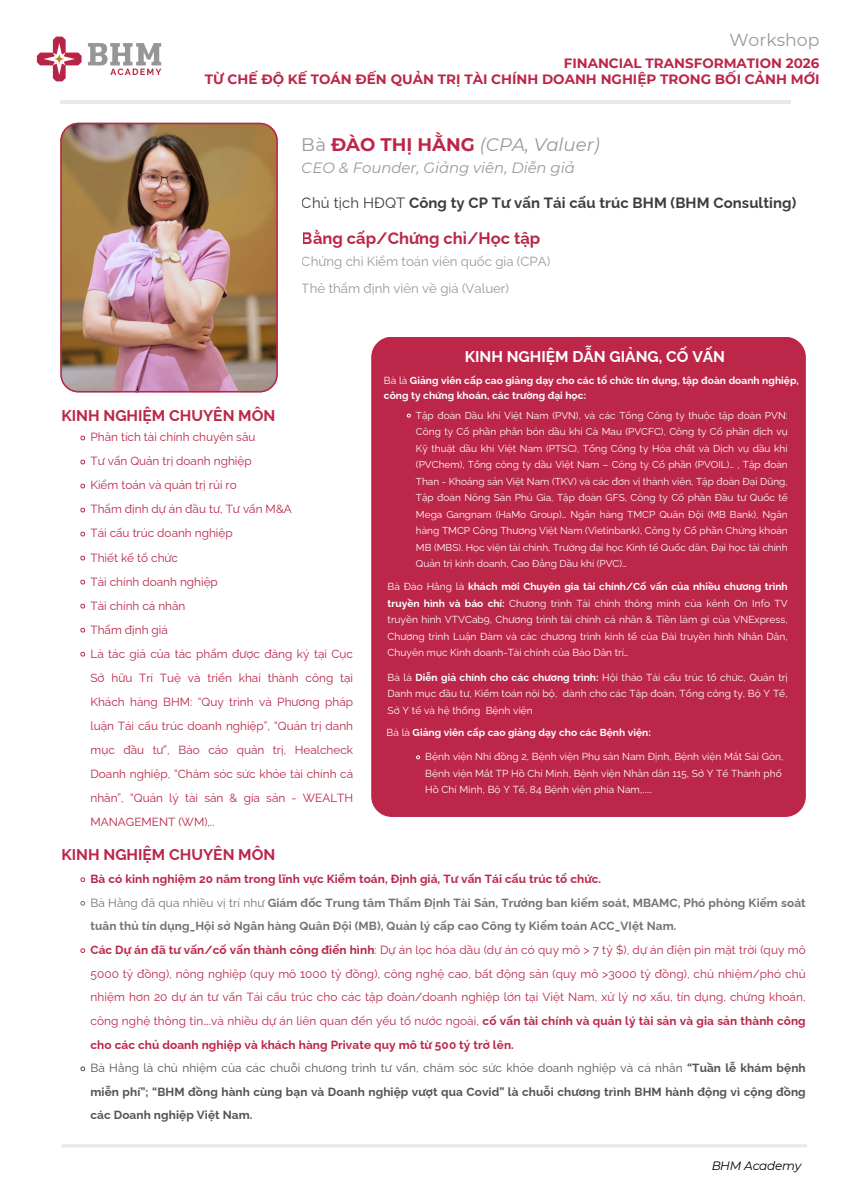
<style>
.page{position:relative;width:842px;height:1193px;background:#fff}
.page>*{position:absolute;margin:0;border:0;box-sizing:border-box;transform-origin:0 0}
.t1{font:italic 18.15px "Montserrat";color:#999}
.t2{font:17.3px "Montserrat";color:#999}
.t3{font:700 16.5px "Raleway";color:#bc2649}
.t4{font:700 15.55px "Raleway";color:#bb2649}
.t5{font:700 15.55px "Raleway";color:#fff}
.t6{font:700 14.9px "Raleway";letter-spacing:.005em;color:#3d3d3d}
.t7{font:italic 14.85px "Montserrat";color:#999}
.t8{font:700 13.5px/15.7px "Montserrat";color:#bc2649;text-align:right}
.t9{font:13.2px/26.2px "Raleway";color:#999}
.t10{font:italic 12.1px "Montserrat";letter-spacing:-.02em;color:#000}
.t11{font:11.8px/24px "Raleway";color:#bb2649}
.t12{font:10.2px/16.5px "Raleway";letter-spacing:.005em;color:#fff;text-align:justify}
.t13{font:700 10.2px/15.3px "Raleway";letter-spacing:.005em;color:#fff}
.t14{font:10.05px/16.5px "Raleway";color:#fff;text-align:justify}
.s1{font-style:normal}
.s2{font-weight:700;font-style:normal;color:#bb2649}
.s3{font-weight:400}
.s4{font-weight:700}
.s5{color:#737373}
.s6{font-weight:700;color:#737373}
.s7{color:#545454}
.s8{font-weight:700;color:#545454}
</style>
<div class="page">
<hr style="left:60px;top:100px;width:730px;height:4px;background:#e9e9e9">
<img style="left:36px;top:36px;width:126px;height:46px">
<img style="left:60px;top:123px;width:218px;height:269px">
<div style="left:371px;top:336px;width:435px;height:480px;background:#bb2649"></div>
<svg style="left:80px;top:877px;width:5px;height:4px"></svg>
<svg style="left:80px;top:901px;width:5px;height:4px"></svg>
<svg style="left:80px;top:948px;width:5px;height:4px"></svg>
<svg style="left:80px;top:1066px;width:5px;height:4px"></svg>
<svg style="left:407px;top:413px;width:4px;height:4px"></svg>
<svg style="left:416px;top:755px;width:4px;height:4px"></svg>
<svg style="left:80px;top:435px;width:5px;height:5px"></svg>
<svg style="left:80px;top:459px;width:5px;height:5px"></svg>
<svg style="left:80px;top:483px;width:5px;height:5px"></svg>
<svg style="left:80px;top:507px;width:5px;height:5px"></svg>
<svg style="left:80px;top:531px;width:5px;height:5px"></svg>
<svg style="left:80px;top:555px;width:5px;height:5px"></svg>
<svg style="left:80px;top:579px;width:5px;height:5px"></svg>
<svg style="left:80px;top:603px;width:5px;height:5px"></svg>
<svg style="left:80px;top:627px;width:5px;height:5px"></svg>
<svg style="left:80px;top:651px;width:5px;height:5px"></svg>
<hr style="left:61px;top:1144px;width:746px;height:3px;background:#e9e9e9">
<h2 class="t2" style="left:729px;top:30px;width:92px">Workshop</h2>
<p class="t8" style="left:205px;top:56px;width:616px">FINANCIAL TRANSFORMATION 2026<br>TỪ CHẾ ĐỘ KẾ TOÁN ĐẾN QUẢN TRỊ TÀI CHÍNH DOANH NGHIỆP TRONG BỐI CẢNH MỚI</p>
<h1 class="t1" style="left:302px;top:134px;width:300px"><span class="s1">Bà</span> <span class="s2">ĐÀO THỊ HẰNG</span> (CPA, Valuer)</h1>
<p class="t7" style="left:302px;top:159px;width:274px">CEO &amp; Founder, Giảng viên, Diễn giả</p>
<p class="t6" style="left:302px;top:194px;width:496px"><span class="s3">Chủ tịch HĐQT</span> Công ty CP Tư vấn Tái cấu trúc BHM (BHM Consulting)</p>
<h3 class="t3" style="left:302px;top:228px;width:240px">Bằng cấp/Chứng chỉ/Học tập</h3>
<p class="t9" style="left:302px;top:248px;width:250px">Chứng chỉ Kiểm toán viên quốc gia (CPA)<br>Thẻ thẩm định viên về giá (Valuer)</p>
<h3 class="t4" style="left:61px;top:407px;width:215px">KINH NGHIỆM CHUYÊN MÔN</h3>
<p class="t11" style="left:90px;top:425px;width:264px">Phân tích tài chính chuyên sâu<br>Tư vấn Quản trị doanh nghiệp<br>Kiểm toán và quản trị rủi ro<br>Thẩm định dự án đầu tư, Tư vấn M&amp;A<br>Tái cấu trúc doanh nghiệp<br>Thiết kế tổ chức<br>Tài chính doanh nghiệp<br>Tài chính cá nhân<br>Thẩm định giá<br>Là tác giả của tác phẩm được đăng ký tại Cục<br>Sở hữu Trí Tuệ và triển khai thành công tại<br>Khách hàng BHM: “Quy trình và Phương pháp luận Tái cấu trúc doanh nghiệp”, “Quản trị danh mục đầu tư”, Báo cáo quản trị, Healcheck<br>Doanh nghiệp, “Chăm sóc sức khỏe tài chính cá nhân”, “Quản lý tài sản &amp; gia sản - WEALTH<br>MANAGEMENT (WM),..</p>
<h3 class="t4" style="left:61px;top:844px;width:215px">KINH NGHIỆM CHUYÊN MÔN</h3>
<h3 class="t5" style="left:465px;top:347px;width:262px">KINH NGHIỆM DẪN GIẢNG, CỐ VẤN</h3>
<p class="t13" style="left:384px;top:372px;width:416px"><span class="s3">Bà là</span> Giảng viên cấp cao giảng dạy cho các tổ chức tín dụng, tập đoàn doanh nghiệp, công ty chứng khoán, các trường đại học:</p>
<p class="t14" style="left:416px;top:407px;width:373px">Tập đoàn Dầu khí Việt Nam (PVN), và các Tổng Công ty thuộc tập đoàn PVN:<br>Công ty Cổ phần phân bón dầu khí Cà Mau (PVCFC), Công ty Cổ phần dịch vụ Kỹ thuật dầu khí Việt Nam (PTSC), Tổng Công ty Hóa chất và Dịch vụ dầu khí (PVChem), Tổng công ty dầu Việt Nam – Công ty Cổ phần (PVOIL)… , Tập đoàn Than - Khoáng sản Việt Nam (TKV) và các đơn vị thành viên, Tập đoàn Đại Dũng, Tập đoàn Nông Sản Phú Gia, Tập đoàn GFS, Công ty Cổ phần Đầu tư Quốc tế Mega Gangnam (HaMo Group)… Ngân hàng TMCP Quân Đội (MB Bank), Ngân hàng TMCP Công Thương Việt Nam (Vietinbank), Công ty Cổ phần Chứng khoán MB (MBS). Học viện tài chính, Trường đại học Kinh tế Quốc dân, Đại học tài chính Quản trị kinh doanh, Cao Đẳng Dầu khí (PVC)…</p>
<p class="t12" style="left:388px;top:578px;width:402px">Bà Đào Hằng là <span class="s4">khách mời Chuyên gia tài chính/Cố vấn của nhiều chương trình truyền hình và báo chí:</span> Chương trình Tài chính thông minh của kênh On Info TV truyền hình VTVCab9, Chương trình tài chính cá nhân &amp; Tiền làm gì của VNExpress, Chương trình Luận Đàm và các chương trình kinh tế của Đài truyền hình Nhân Dân, Chuyên mục Kinh doanh-Tài chính của Báo Dân trí…</p>
<p class="t12" style="left:388px;top:668px;width:402px">Bà là <span class="s4">Diễn giả chính cho các chương trình:</span> Hội thảo Tái cấu trúc tổ chức, Quản trị Danh mục đầu tư, Kiểm toán nội bộ, dành cho các Tập đoàn, Tổng công ty, Bộ Y Tế, Sở Y tế và hệ thống Bệnh viện</p>
<p class="t12" style="left:425px;top:748px;width:360px;text-align:left">Bệnh viện Nhi đồng 2, Bệnh viện Phụ sản Nam Định, Bệnh viện Mắt Sài Gòn,<br>Bệnh viện Mắt TP Hồ Chí Minh, Bệnh viện Nhân dân 115, Sở Y Tế Thành phố<br>Hồ Chí Minh, Bộ Y Tế, 84 Bệnh viện phía Nam,.....</p>
<p class="t13" style="left:387px;top:725px;width:266px"><span class="s3">Bà là</span> Giảng viên cấp cao giảng dạy cho các Bệnh viện:</p>
<p class="t11" style="left:90px;top:866px;width:717px;line-height:23.6px"><span class="s4">Bà có kinh nghiệm 20 năm trong lĩnh vực Kiểm toán, Định giá, Tư vấn Tái cấu trúc tổ chức.<br></span><span class="s5">Bà Hằng đã qua nhiều vị trí như</span> <span class="s6">Giám đốc Trung tâm Thẩm Định Tài Sản, Trưởng ban kiểm soát, MBAMC, Phó phòng Kiểm soát tuân thủ tín dụng_Hội sở Ngân hàng Quân Đội (MB), Quản lý cấp cao Công ty Kiểm toán ACC_VIệt Nam.<br></span><span class="s4">Các Dự án đã tư vấn/cố vấn thành công điển hình</span>: Dự án lọc hóa dầu (dự án có quy mô &gt; 7 tỷ $), dự án điện pin mặt trời (quy mô 5000 tỷ đồng), nông nghiệp (quy mô 1000 tỷ đồng), công nghệ cao, bất động sản (quy mô &gt;3000 tỷ đồng), chủ nhiệm/phó chủ nhiệm hơn 20 dự án tư vấn Tái cấu trúc cho các tập đoàn/doanh nghiệp lớn tại Việt Nam, xử lý nợ xấu, tín dụng, chứng khoán, công nghệ thông tin….và nhiều dự án liên quan đến yếu tố nước ngoài, <span class="s4">cố vấn tài chính và quản lý tài sản và gia sản thành công cho các chủ doanh nghiệp và khách hàng Private quy mô từ 500 tỷ trở lên.<br></span><span class="s7">Bà Hằng là chủ nhiệm của các chuỗi chương trình tư vấn, chăm sóc sức khỏe doanh nghiệp và cá nhân</span> <span class="s8">“Tuần lễ khám bệnh miễn phí”; “BHM đồng hành cùng bạn và Doanh nghiệp vượt qua Covid” là chuỗi chương trình BHM hành động vì cộng đồng các Doanh nghiệp Việt Nam.</span></p>
<p class="t10" style="left:711px;top:1158px;width:92px">BHM Academy</p>
</div>
